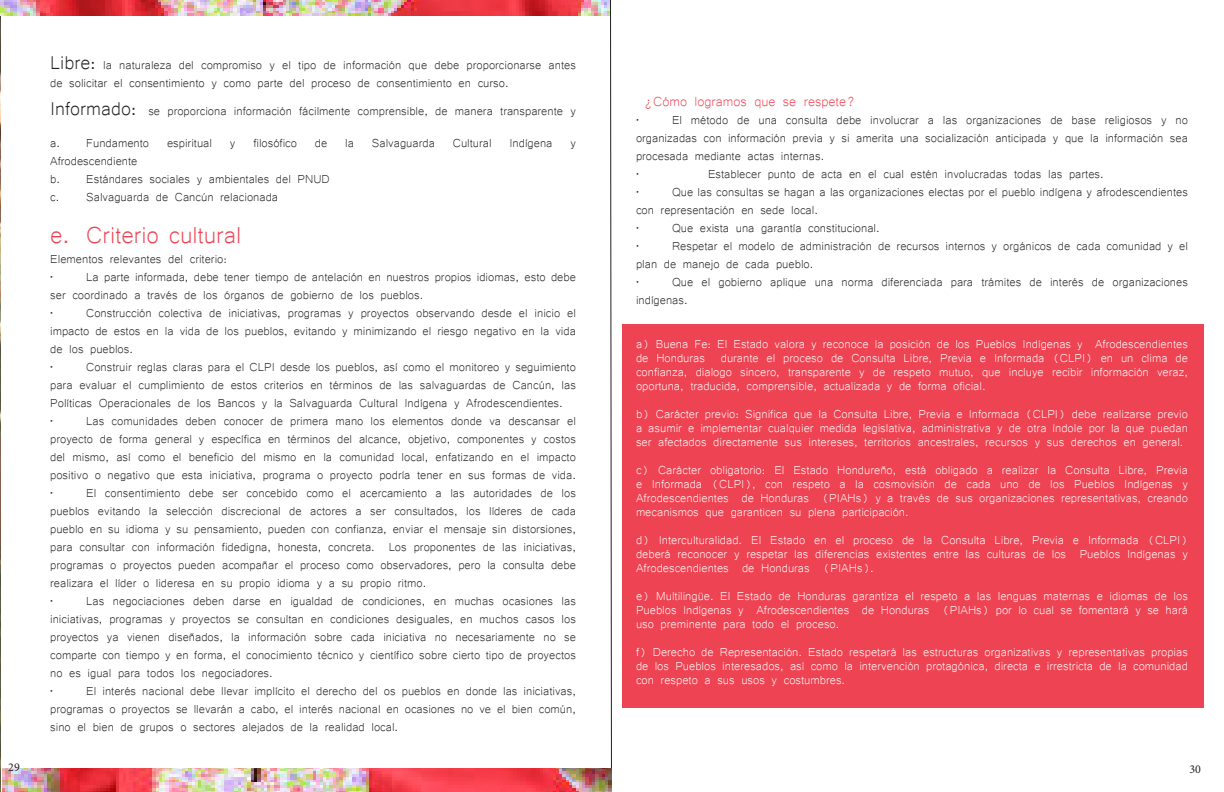
<style>
.page{position:relative;width:1224px;height:792px;background:#fff}
.page>*{position:absolute;margin:0;border:0;box-sizing:border-box;transform-origin:0 0}
.t1{font:30px "Microsoft Yi Baiti";color:#ee4352}
.t2{font:17px "Microsoft Yi Baiti";color:#ee4352}
.t3{font:15px/18px "Microsoft Yi Baiti";color:#231f20;text-align:justify}
.t4{font:15px/14px "Microsoft Yi Baiti";color:#fff;text-align:justify}
.t5{font:12px "Minion Pro";color:#231f20}
.s1{font-size:24px}
</style>
<div class="page">
<svg style="left:610px;top:0;width:2px;height:768px;background:#908e8e"></svg>
<img style="left:0;top:16px;width:1px;height:776px">
<img style="left:2px;top:768px;width:610px;height:24px">
<img style="left:0;top:0;width:610px;height:16px">
<div style="left:622px;top:324px;width:582px;height:384px;background:#ee4352"></div>
<p class="t3" style="left:50px;top:54px;width:527px"><span class="s1">Libre:</span> la naturaleza del compromiso y el tipo de información que debe proporcionarse antes de solicitar el consentimiento y como parte del proceso de consentimiento en curso.</p>
<p class="t3" style="left:50px;top:101px;width:527px"><span class="s1">Informado:</span> se proporciona información fácilmente comprensible, de manera transparente y</p>
<p class="t3" style="left:50px;top:133px;width:527px">a. Fundamento espiritual y filosófico de la Salvaguarda Cultural Indígena y<br>Afrodescendiente</p>
<p class="t3" style="left:50px;top:169px;width:281px">b. Estándares sociales y ambientales del PNUD</p>
<p class="t3" style="left:50px;top:187px;width:229px">c. Salvaguarda de Cancún relacionada</p>
<p class="t1" style="left:50px;top:217px;width:193px">e. Criterio cultural</p>
<p class="t3" style="left:50px;top:249px;width:178px">Elementos relevantes del criterio:</p>
<p class="t3" style="left:50px;top:267px;width:527px">• La parte informada, debe tener tiempo de antelación en nuestros propios idiomas, esto debe ser coordinado a través de los órganos de gobierno de los pueblos.</p>
<p class="t3" style="left:50px;top:303px;width:527px">• Construcción colectiva de iniciativas, programas y proyectos observando desde el inicio el impacto de estos en la vida de los pueblos, evitando y minimizando el riesgo negativo en la vida de los pueblos.</p>
<p class="t3" style="left:50px;top:357px;width:527px">• Construir reglas claras para el CLPI desde los pueblos, así como el monitoreo y seguimiento para evaluar el cumplimiento de estos criterios en términos de las salvaguardas de Cancún, las Políticas Operacionales de los Bancos y la Salvaguarda Cultural Indígena y Afrodescendientes.</p>
<p class="t3" style="left:50px;top:411px;width:527px">• Las comunidades deben conocer de primera mano los elementos donde va descansar el proyecto de forma general y específica en términos del alcance, objetivo, componentes y costos del mismo, así como el beneficio del mismo en la comunidad local, enfatizando en el impacto positivo o negativo que esta iniciativa, programa o proyecto podría tener en sus formas de vida.</p>
<p class="t3" style="left:50px;top:483px;width:527px">• El consentimiento debe ser concebido como el acercamiento a las autoridades de los pueblos evitando la selección discrecional de actores a ser consultados, los líderes de cada pueblo en su idioma y su pensamiento, pueden con confianza, enviar el mensaje sin distorsiones, para consultar con información fidedigna, honesta, concreta. Los proponentes de las iniciativas, programas o proyectos pueden acompañar el proceso como observadores, pero la consulta debe realizara el líder o lideresa en su propio idioma y a su propio ritmo.</p>
<p class="t3" style="left:50px;top:591px;width:527px">• Las negociaciones deben darse en igualdad de condiciones, en muchas ocasiones las iniciativas, programas y proyectos se consultan en condiciones desiguales, en muchos casos los proyectos ya vienen diseñados, la información sobre cada iniciativa no necesariamente no se comparte con tiempo y en forma, el conocimiento técnico y científico sobre cierto tipo de proyectos no es igual para todos los negociadores.</p>
<p class="t3" style="left:50px;top:681px;width:527px">• El interés nacional debe llevar implícito el derecho del os pueblos en donde las iniciativas, programas o proyectos se llevarán a cabo, el interés nacional en ocasiones no ve el bien común, sino el bien de grupos o sectores alejados de la realidad local.</p>
<p class="t2" style="left:643px;top:91px;width:214px">¿Cómo logramos que se respete?</p>
<p class="t3" style="left:636px;top:110px;width:553px">• El método de una consulta debe involucrar a las organizaciones de base religiosos y no organizadas con información previa y si amerita una socialización anticipada y que la información sea procesada mediante actas internas.</p>
<p class="t3" style="left:636px;top:164px;width:4px">•</p>
<p class="t3" style="left:708px;top:164px;width:397px">Establecer punto de acta en el cual estén involucradas todas las partes.</p>
<p class="t3" style="left:636px;top:182px;width:554px">• Que las consultas se hagan a las organizaciones electas por el pueblo indígena y afrodescendientes con representación en sede local.</p>
<p class="t3" style="left:636px;top:218px;width:245px">• Que exista una garantía constitucional.</p>
<p class="t3" style="left:636px;top:236px;width:553px">• Respetar el modelo de administración de recursos internos y orgánicos de cada comunidad y el plan de manejo de cada pueblo.</p>
<p class="t3" style="left:636px;top:272px;width:554px">• Que el gobierno aplique una norma diferenciada para trámites de interés de organizaciones indígenas.</p>
<p class="t4" style="left:636px;top:336px;width:554px">a) Buena Fe: El Estado valora y reconoce la posición de los Pueblos Indígenas y Afrodescendientes de Honduras durante el proceso de Consulta Libre, Previa e Informada (CLPI) en un clima de confianza, dialogo sincero, transparente y de respeto mutuo, que incluye recibir información veraz, oportuna, traducida, comprensible, actualizada y de forma oficial.</p>
<p class="t4" style="left:636px;top:406px;width:553px">b) Carácter previo: Significa que la Consulta Libre, Previa e Informada (CLPI) debe realizarse previo a asumir e implementar cualquier medida legislativa, administrativa y de otra índole por la que puedan ser afectados directamente sus intereses, territorios ancestrales, recursos y sus derechos en general.</p>
<p class="t4" style="left:636px;top:462px;width:554px">c) Carácter obligatorio: El Estado Hondureño, está obligado a realizar la Consulta Libre, Previa e Informada (CLPI), con respeto a la cosmovisión de cada uno de los Pueblos Indígenas y Afrodescendientes de Honduras (PIAHs) y a través de sus organizaciones representativas, creando mecanismos que garanticen su plena participación.</p>
<p class="t4" style="left:636px;top:532px;width:553px">d) Interculturalidad. El Estado en el proceso de la Consulta Libre, Previa e Informada (CLPI) deberá reconocer y respetar las diferencias existentes entre las culturas de los Pueblos Indígenas y Afrodescendientes de Honduras (PIAHs).</p>
<p class="t4" style="left:636px;top:588px;width:553px">e) Multilingüe. El Estado de Honduras garantiza el respeto a las lenguas maternas e idiomas de los Pueblos Indígenas y Afrodescendientes de Honduras (PIAHs) por lo cual se fomentará y se hará uso preminente para todo el proceso.</p>
<p class="t4" style="left:636px;top:644px;width:553px">f) Derecho de Representación. Estado respetará las estructuras organizativas y representativas propias de los Pueblos interesados, así como la intervención protagónica, directa e irrestricta de la comunidad con respeto a sus usos y costumbres.</p>
<p class="t5" style="left:8px;top:759px;width:13px">29</p>
<p class="t5" style="left:1190px;top:761px;width:13px">30</p>
</div>
